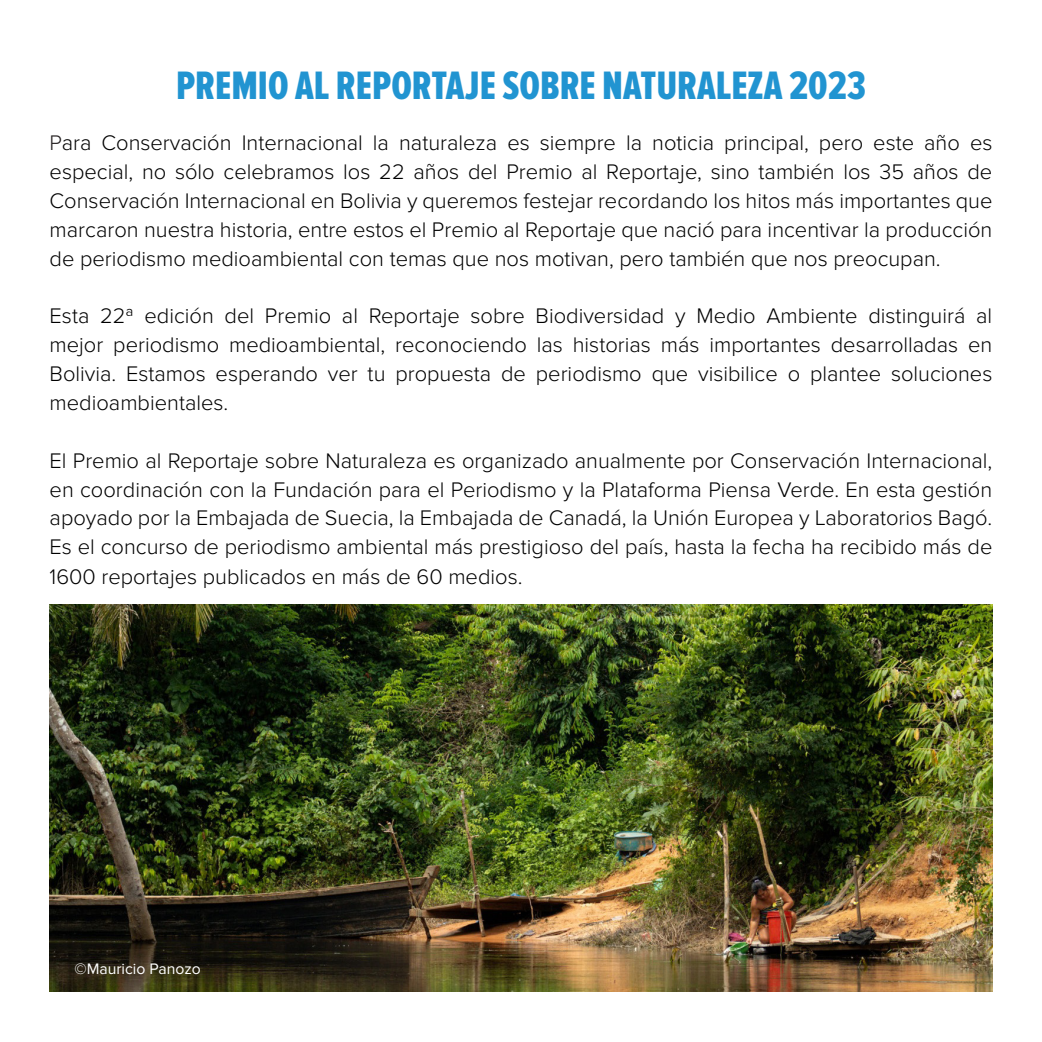
<style>
.page{position:relative;width:1042px;height:1042px;background:#fff}
.page>*{position:absolute;margin:0;border:0;box-sizing:border-box;transform-origin:0 0}
.t1{font:41.12px "Proxima Nova Ex Cn Extrabld";color:#2194d1}
.t2{font:300 21.88px/28.9px "Proxima Nova";color:#000;text-align:justify}
.t3{font:15.75px "Proxima Nova";color:#fff}
.s1{color:#231f20}
</style>
<div class="page">
<img style="left:50px;top:604px;width:942px;height:387px">
<p class="t1" style="left:176px;top:62px;width:691px">PREMIO AL REPORTAJE SOBRE NATURALEZA 2023</p>
<p class="t2" style="left:50px;top:129px;width:944px"><span class="s1">P</span>ara Conservación Internacional la naturaleza es siempre la noticia principal, pero este año es especial, no sólo celebramos los 22 años del Premio al Reportaje, sino también los 35 años de Conservación Internacional en Bolivia y queremos festejar recordando los hitos más importantes que marcaron nuestra historia, entre estos el Premio al Reportaje que nació para incentivar la producción de periodismo medioambiental con temas que nos motivan, pero también que nos preocupan.</p>
<p class="t2" style="left:50px;top:302px;width:944px">Esta 22ª edición del Premio al Reportaje sobre Biodiversidad y Medio Ambiente distinguirá al mejor periodismo medioambiental, reconociendo las historias más importantes desarrolladas en Bolivia. Estamos esperando ver tu propuesta de periodismo que visibilice o plantee soluciones medioambientales.</p>
<p class="t2" style="left:50px;top:446px;width:944px">El Premio al Reportaje sobre Naturaleza es organizado anualmente por Conservación Internacional, en coordinación con la Fundación para el Periodismo y la Plataforma Piensa Verde. En esta gestión apoyado por la Embajada de Suecia, la Embajada de Canadá, la Unión Europea y Laboratorios Bagó.<br>Es el concurso de periodismo ambiental más prestigioso del país, hasta la fecha ha recibido más de 1600 reportajes publicados en más de 60 medios.</p>
<p class="t3" style="left:74px;top:959px;width:128px">©Mauricio Panozo</p>
</div>
